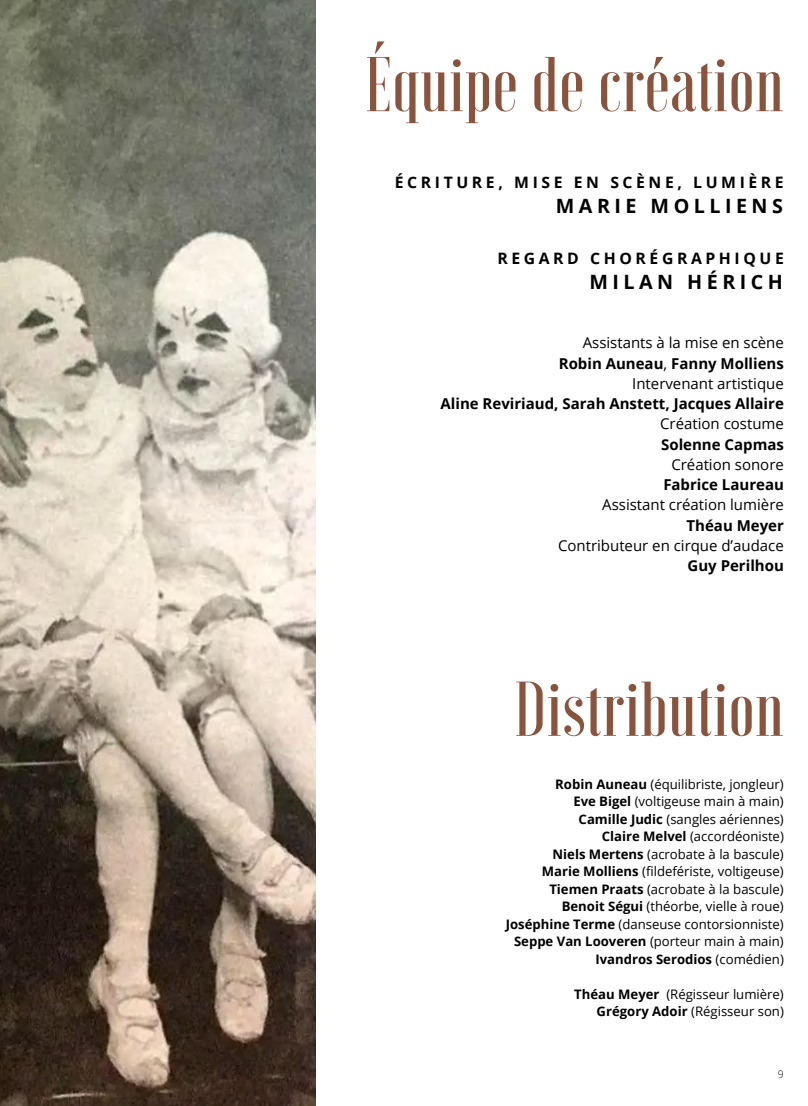
<style>
.page{position:relative;width:808px;height:1106px;background:#fff}
.page>*{position:absolute;margin:0;border:0;box-sizing:border-box;transform-origin:0 0}
.t1{font:500 77.4px "Voga";color:#89543e}
.t2{font:700 19.65px "Open Sans";letter-spacing:.23em;color:#000}
.t3{font:700 15.75px "Open Sans";letter-spacing:.23em;color:#000}
.t4{font:15px/20.2px "Open Sans";color:#000;text-align:right}
.t5{font:700 15px "Open Sans";color:#000}
.t6{font:13.2px/17.5px "Open Sans";color:#000;text-align:right}
.t7{font:300 10.5px "Open Sans";color:#000}
.s1{font-weight:700}
</style>
<div class="page">
<img style="left:0;top:0;width:315px;height:1106px">
<h1 class="t1" style="left:365px;top:46px;width:421px">Équipe de création</h1>
<p class="t3" style="left:395px;top:171px;width:390px">ÉCRITURE, MISE EN SCÈNE, LUMIÈRE</p>
<h2 class="t2" style="left:556px;top:192px;width:228px">MARIE MOLLIENS</h2>
<p class="t3" style="left:497px;top:247px;width:288px">REGARD CHORÉGRAPHIQUE</p>
<h2 class="t2" style="left:589px;top:268px;width:195px">MILAN HÉRICH</h2>
<p class="t4" style="left:559px;top:332px;width:227px">Assistants à la mise en scène<br><span class="s1">Robin Auneau</span>, <span class="s1">Fanny Molliens<br></span>Intervenant artistique</p>
<p class="t5" style="left:440px;top:393px;width:345px">Aline Reviriaud, Sarah Anstett, Jacques Allaire</p>
<p class="t4" style="left:660px;top:413px;width:125px">Création costume</p>
<p class="t5" style="left:661px;top:434px;width:124px">Solenne Capmas</p>
<p class="t4" style="left:671px;top:454px;width:114px">Création sonore</p>
<p class="t5" style="left:663px;top:474px;width:122px">Fabrice Laureau</p>
<p class="t4" style="left:602px;top:494px;width:183px">Assistant création lumière</p>
<p class="t5" style="left:686px;top:515px;width:99px">Théau Meyer</p>
<p class="t4" style="left:558px;top:535px;width:227px">Contributeur en cirque d’audace</p>
<p class="t5" style="left:687px;top:555px;width:98px">Guy Perilhou</p>
<h1 class="t1" style="left:514px;top:670px;width:271px">Distribution</h1>
<p class="t6" style="left:506px;top:775px;width:280px"><span class="s1">Robin Auneau</span> (équilibriste, jongleur)<br><span class="s1">Eve Bigel</span> (voltigeuse main à main)<br><span class="s1">Camille Judic</span> (sangles aériennes)<br><span class="s1">Claire Melvel</span> (accordéoniste)<br><span class="s1">Niels Mertens</span> (acrobate à la bascule)<br><span class="s1">Marie Molliens</span> (fildefériste, voltigeuse)<br><span class="s1">Tiemen Praats</span> (acrobate à la bascule)<br><span class="s1">Benoit Ségui</span> (théorbe, vielle à roue)<br><span class="s1">Joséphine Terme</span> (danseuse contorsionniste)<br><span class="s1">Seppe Van Looveren</span> (porteur main à main)<br><span class="s1">Ivandros Serodios</span> (comédien)</p>
<p class="t6" style="left:574px;top:985px;width:211px"><span class="s1">Théau Meyer</span> (Régisseur lumière)<br><span class="s1">Grégory Adoir</span> (Régisseur son)</p>
<p class="t7" style="left:778px;top:1067px;width:7px">9</p>
</div>
